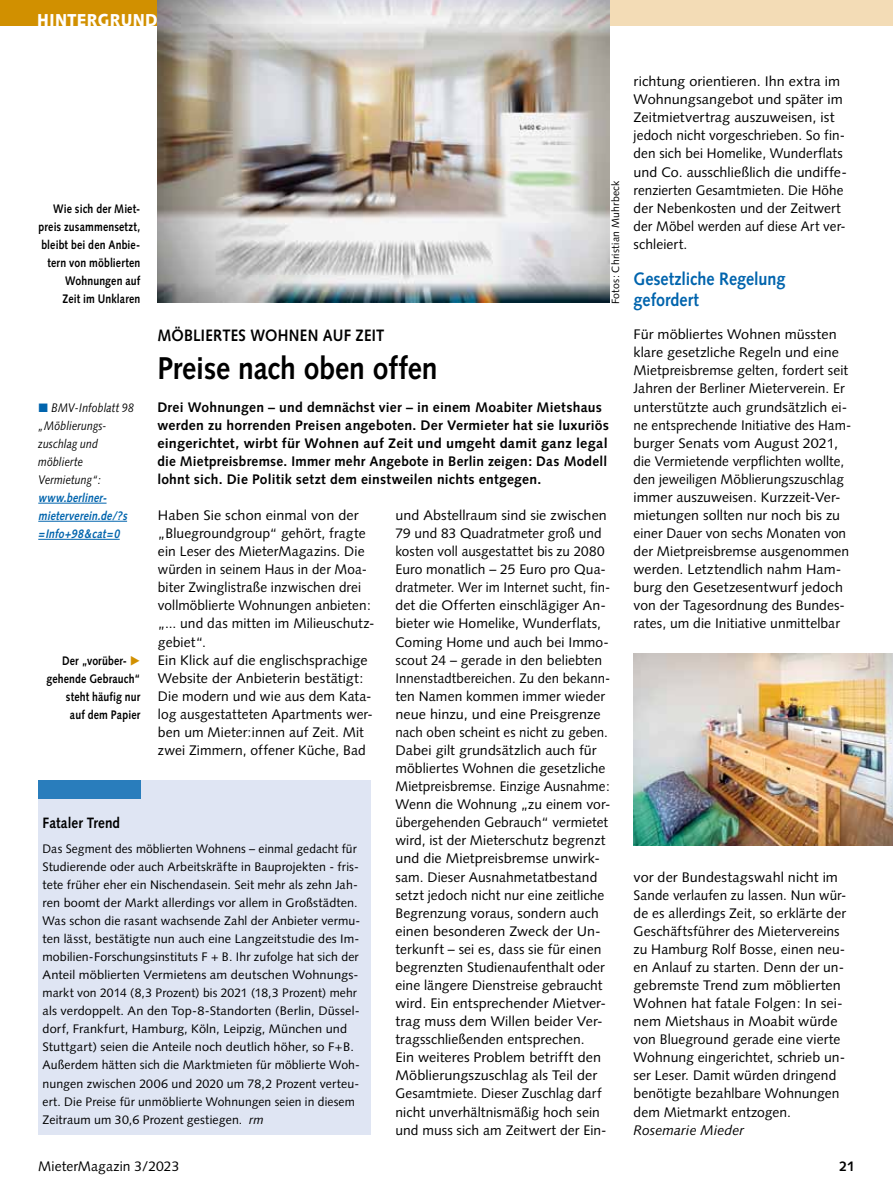
<style>
.page{position:relative;width:893px;height:1191px;background:#fff}
.page>*{position:absolute;margin:0;border:0;box-sizing:border-box;transform-origin:0 0}
.t1{font:700 31.5px "Syntax";letter-spacing:-.005em;color:#000;scale:.9 1}
.t2{font:700 18px/21px "Syntax";color:#0064ad;scale:.9 1}
.t3{font:900 17.25px "Syntax";letter-spacing:.025em;color:#fff;scale:.9 1}
.t4{font:700 16.5px "Syntax";letter-spacing:.015em;color:#000;scale:.9 1}
.t5{font:700 15px "Syntax";letter-spacing:.01em;color:#000;scale:.9 1}
.t6{font:13.8px/18px "Syntax";letter-spacing:.005em;color:#000;scale:1.04 1}
.t7{font:13.8px/18px "Syntax";letter-spacing:.005em;color:#000}
.t8{font:700 13.8px/18px "Syntax";letter-spacing:.02em;color:#000}
.t9{font:italic 13.8px "Syntax";letter-spacing:.005em;color:#000}
.t10{font:12.3px/18px "Syntax";letter-spacing:.01em;color:#000}
.t11{font:700 12.3px/18px "Syntax";letter-spacing:.015em;color:#000;text-align:right;scale:.85 1}
.t12{font:italic 12.3px/18px "Syntax";letter-spacing:.01em;color:#000;scale:.85 1}
.t13{font:italic 700 12.3px/18px "Syntax";color:#0064ad;scale:.85 1}
.t14{font:10.5px "Syntax";letter-spacing:.02em;color:#000}
.s1{font-family:"European Pi Three";font-style:normal;color:#0064ad}
.s2{font-family:"European Pi Three";font-weight:400;color:#d19000}
.s3{font-style:italic}
</style>
<div class="page">
<div style="left:0;top:0;width:893px;height:26px;background:#f3dcb6"></div>
<div style="left:0;top:0;width:157px;height:26px;background:#d19000"></div>
<img style="left:157px;top:0;width:452px;height:303px">
<img style="left:634px;top:654px;width:259px;height:191px">
<div style="left:38px;top:780px;width:333px;height:354px;background:#dfe5f3"></div>
<div style="left:38px;top:780px;width:102px;height:18px;background:#297dbc"></div>
<hr style="left:38px;top:503px;width:69px;height:1px;background:#0064ad">
<hr style="left:38px;top:521px;width:89px;height:1px;background:#0064ad">
<hr style="left:38px;top:539px;width:82px;height:1px;background:#0064ad">
<p class="t3" style="left:37px;top:9px;width:136px">HINTERGRUND</p>
<p class="t11" style="left:39px;top:199px;width:121px">Wie sich der Miet&shy;preis zusammensetzt, bleibt bei den anbie&shy;tern von möblierten<br>Wohnungen auf<br>Zeit im unklaren</p>
<p class="t14" style="left:609px;top:304px;width:125px;rotate:-90deg">Fotos: Christian Muhrbeck</p>
<p class="t4" style="left:157px;top:326px;width:254px">Möbliertes Wohnen auf Zeit</p>
<h1 class="t1" style="left:157px;top:350px;width:313px">Preise nach oben offen</h1>
<p class="t8" style="left:157px;top:398px;width:453px">Drei Wohnungen – und demnächst vier – in einem Moabiter Mietshaus werden zu horrenden Preisen angeboten. Der Vermieter hat sie luxuriös eingerichtet, wirbt für Wohnen auf Zeit und umgeht damit ganz legal die Mietpreisbremse. immer mehr angebote in berlin zeigen: Das Modell lohnt sich. Die Politik setzt dem einstweilen nichts entgegen.</p>
<p class="t12" style="left:38px;top:398px;width:114px"><span class="s1">L</span> BMV-Infoblatt 98 „Möblierungs&shy;zuschlag und möblierte<br>Vermietung“:</p>
<p class="t13" style="left:38px;top:489px;width:109px">www.berliner&shy;mieterverein.de/?s =info+98&amp;cat=0</p>
<p class="t6" style="left:158px;top:506px;width:210px">Haben Sie schon einmal von der „Bluegroundgroup“ gehört, fragte ein Leser des MieterMagazins. Die würden in seinem Haus in der Moa&shy;biter Zwinglistraße inzwischen drei vollmöblierte Wohnungen anbieten: „... und das mitten im Milieuschutz&shy;gebiet“.<br>Ein Klick auf die englischsprachige<br>Website der Anbieterin bestätigt:<br>Die modern und wie aus dem Kata&shy;log ausgestatteten Apartments wer&shy;ben um Mieter:innen auf Zeit. Mit zwei Zimmern, offener Küche, Bad</p>
<p class="t7" style="left:395px;top:506px;width:216px">und Abstellraum sind sie zwischen 79 und 83 Quadratmeter groß und kosten voll ausgestattet bis zu 2080<br>Euro monatlich – 25 Euro pro Qua&shy;dratmeter. Wer im Internet sucht, fin&shy;det die Offerten einschlägiger An&shy;bieter wie Homelike, Wunderflats, Coming Home und auch bei Immo&shy;scout 24 – gerade in den beliebten Innenstadtbereichen. Zu den bekann&shy;ten Namen kommen im mer wieder neue hinzu, und eine Preisgrenze nach oben scheint es nicht zu geben.<br>Dabei gilt grundsätzlich auch für möbliertes Wohnen die gesetzliche Mietpreisbremse. Einzige Ausnahme:<br>Wenn die Wohnung „zu einem vor&shy;übergehenden Gebrauch“ vermietet wird, ist der Mieterschutz begrenzt und die Mietpreisbremse unwirk&shy;sam. Dieser Ausnahmetatbestand setzt jedoch nicht nur eine zeitliche Begrenzung voraus, sondern auch einen besonderen Zweck der Un&shy;terkunft – sei es, dass sie für einen begrenzten Studienaufenthalt oder eine längere Dienstreise gebraucht wird. Ein entsprechender Mietver&shy;trag muss dem Willen beider Ver&shy;tragsschließenden entsprechen.<br>Ein weiteres Problem betrifft den Möblierungszuschlag als Teil der Gesamtmiete. Dieser Zuschlag darf nicht unverhältnismäßig hoch sein und muss sich am Zeitwert der Ein-</p>
<p class="t11" style="left:46px;top:651px;width:112px">Der „vorüber- <span class="s2">E </span>gehende Gebrauch“ steht häufig nur<br>auf dem Papier</p>
<p class="t5" style="left:43px;top:814px;width:88px">fataler trend</p>
<p class="t10" style="left:43px;top:839px;width:319px">Das Segment des möblierten Wohnens – einmal gedacht für Studierende oder auch Arbeitskräfte in Bauprojekten - fris&shy;tete früher eher ein Nischendasein. Seit mehr als zehn Jah&shy;ren boomt der Markt allerdings vor allem in Großstädten.<br>Was schon die rasant wachsende Zahl der Anbieter vermu&shy;ten lässt, bestätigte nun auch eine Langzeitstudie des Im&shy;mobilien-Forschungsinstituts F + B. Ihr zufolge hat sich der Anteil möblierten Vermietens am deutschen Wohnungs&shy;markt von 2014 (8,3 Prozent) bis 2021 (18,3 Prozent) mehr als verdoppelt. An den Top-8-Standorten (Berlin, Düssel&shy;dorf, Frankfurt, Hamburg, Köln, Leipzig, München und Stuttgart) seien die Anteile noch deutlich höher, so F+B.<br>Außerdem hätten sich die Marktmieten für möblierte Woh&shy;nungen zwischen 2006 und 2020 um 78,2 Prozent verteu&shy;ert. Die Preise für unmöblierte Wohnungen seien in diesem Zeitraum um 30,6 Prozent gestiegen. <span class="s3">rm</span></p>
<p class="t6" style="left:634px;top:72px;width:207px">richtung orientieren. Ihn extra im<br>Wohnungsangebot und später im<br>Zeitmietvertrag auszuweisen, ist jedoch nicht vorgeschrieben. So fin&shy;den sich bei Homelike, Wunderflats und Co. ausschließlich die undiffe&shy;renzierten Gesamtmieten. Die Höhe der Nebenkosten und der Zeitwert der Möbel werden auf diese Art ver&shy;schleiert.</p>
<h2 class="t2" style="left:634px;top:268px;width:170px">Gesetzliche regelung gefordert</h2>
<p class="t6" style="left:634px;top:325px;width:211px">Für möbliertes Wohnen müssten klare gesetzliche Regeln und eine Mietpreisbremse gelten, fordert seit Jahren der Berliner Mieterverein. Er unterstützte auch grundsätzlich ei - ne entsprechende Initiative des Ham&shy;burger Senats vom August 2021, die Vermietende verpflichten wollte, den jeweiligen Möblierungszuschlag immer auszuweisen. Kurzzeit-Ver&shy;mietungen sollten nur noch bis zu einer Dauer von sechs Monaten von der Mietpreisbremse ausgenommen werden. Letztendlich nahm Ham&shy;burg den Gesetzesentwurf jedoch von der Tagesordnung des Bundes&shy;rates, um die Initiative unmittelbar</p>
<p class="t6" style="left:634px;top:867px;width:206px">vor der Bundestagswahl nicht im Sande verlaufen zu lassen. Nun wür&shy;de es allerdings Zeit, so erklärte der Geschäftsführer des Mietervereins zu Hamburg Rolf Bosse, einen neu&shy;en Anlauf zu starten. Denn der un&shy;ge bremste Trend zum möblierten Wohnen hat fatale Folgen: In sei&shy;nem Mietshaus in Moabit würde von Blueground gerade eine vierte Wohnung eingerichtet, schrieb un&shy;ser Leser. Damit würden dringend benötigte bezahlbare Wohnungen dem Mietmarkt entzogen.</p>
<p class="t9" style="left:634px;top:1121px;width:112px">Rosemarie Mieder</p>
<p class="t7" style="left:38px;top:1157px;width:143px">MieterMagazin 3/2023</p>
<p class="t8" style="left:839px;top:1157px;width:17px">21</p>
</div>
